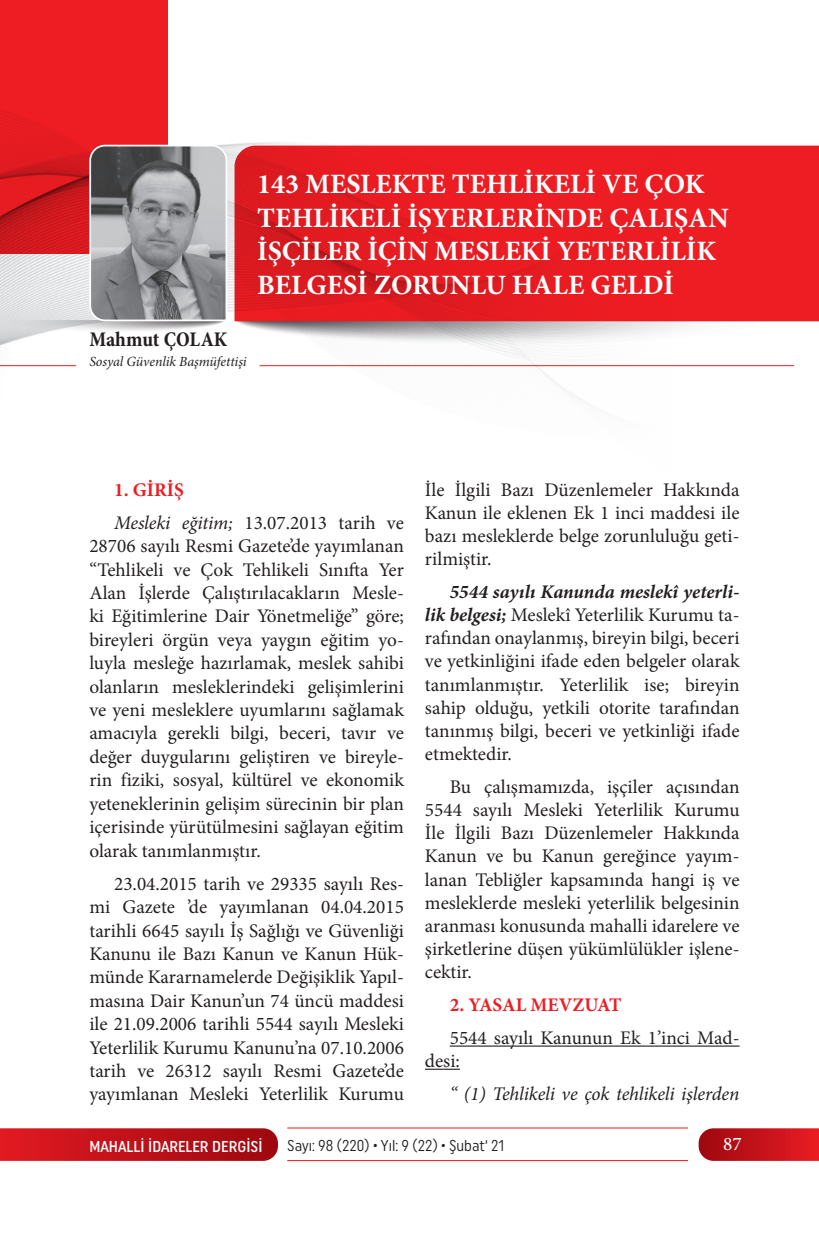
<style>
.page{position:relative;width:819px;height:1241px;background:#fff}
.page>*{position:absolute;margin:0;border:0;box-sizing:border-box;transform-origin:0 0}
.t1{font:700 28px/33.6px "Minion Pro";color:#fff}
.t2{font:700 condensed 21px "Minion Pro";color:#231f20}
.t3{font:19.25px/23.4px "Minion Pro";color:#231f20;text-align:justify}
.t4{font:italic 19.25px "Minion Pro";letter-spacing:-.01em;color:#231f20}
.t5{font:700 19.25px "Minion Pro";color:#ee1d23}
.t6{font:500 19.25px "Minion Pro";color:#fff}
.t7{font:15.75px "Uniform Condensed";color:#231f20;scale:.95 1}
.t8{font:500 15.75px "Uniform Condensed";color:#fff}
.t9{font:italic 14px "Minion Pro";letter-spacing:-.01em;color:#231f20}
.s1{font-weight:700;color:#ee1d23}
.s2{font-style:italic}
.s3{font-weight:700;font-style:italic}
</style>
<div class="page">
<svg style="left:0;top:1128px;width:278px;height:32px;background:#c1151c"></svg>
<svg style="left:698px;top:1128px;width:121px;height:32px;background:#c61a22"></svg>
<hr style="left:287px;top:1127px;width:401px;height:1px;background:#ee1d23">
<hr style="left:287px;top:1159px;width:401px;height:1px;background:#ee1d23">
<hr style="left:450px;top:1045px;width:289px;height:1px;background:#040503">
<hr style="left:425px;top:1068px;width:35px;height:1px;background:#040503">
<div style="left:785px;top:146px;width:34px;height:175px;background:#ee1d23"></div>
<div style="left:0;top:0;width:167px;height:253px;background:#ee1d23"></div>
<img style="left:0;top:25px;width:785px;height:369px">
<svg style="left:0;top:144px;width:228px;height:189px;background:#b08689"></svg>
<hr style="left:259px;top:365px;width:535px;height:1px;background:#ee1d23">
<hr style="left:0;top:365px;width:76px;height:1px;background:#ee1d23">
<h1 class="t1" style="left:257px;top:167px;width:473px">143 MESLEKTE TEHLİKELİ VE ÇOK<br>TEHLİKELİ İŞYERLERİNDE ÇALIŞAN<br>İŞÇİLER İÇİN MESLEKİ YETERLİLİK<br>BELGESİ ZORUNLU HALE GELDİ</h1>
<p class="t2" style="left:89px;top:324px;width:139px">Mahmut ÇOLAK</p>
<p class="t9" style="left:89px;top:352px;width:159px">Sosyal Güvenlik Başmüfettişi</p>
<p class="t3" style="left:114px;top:472px;width:291px;line-height:33.2px"><span class="s1">1. GİRİŞ<br></span><span class="s2">Mesleki eğitim;</span> 13.07.2013 tarih ve</p>
<p class="t3" style="left:89px;top:534px;width:316px">28706 sayılı Resmi Gazete’de yayımlanan “Tehlikeli ve Çok Tehlikeli Sınıfta Yer Alan İşlerde Çalıştırılacakların Mesle&shy;ki Eğitimlerine Dair Yönetmeliğe” göre; bireyleri örgün veya yaygın eğitim yo&shy;luyla mesleğe hazırlamak, meslek sahibi olanların mesleklerindeki gelişimlerini ve yeni mesleklere uyumlarını sağlamak amacıyla gerekli bilgi, beceri, tavır ve değer duygularını geliştiren ve bireyle&shy;rin fiziki, sosyal, kültürel ve ekonomik yeteneklerinin gelişim sürecinin bir plan içerisinde yürütülmesini sağlayan eğitim olarak tanımlanmıştır.</p>
<p class="t3" style="left:89px;top:871px;width:316px;text-indent:25px">23.04.2015 tarih ve 29335 sayılı Res&shy;mi Gazete ’de yayımlanan 04.04.2015 tarihli 6645 sayılı İş Sağlığı ve Güvenliği Kanunu ile Bazı Kanun ve Kanun Hük&shy;münde Kararnamelerde Değişiklik Yapıl&shy;masına Dair Kanun’un 74 üncü maddesi ile 21.09.2006 tarihli 5544 sayılı Mesleki Yeterlilik Kurumu Kanunu’na 07.10.2006 tarih ve 26312 sayılı Resmi Gazete’de yayımlanan Mesleki Yeterlilik Kurumu</p>
<p class="t3" style="left:425px;top:478px;width:316px">İle İlgili Bazı Düzenlemeler Hakkında Kanun ile eklenen Ek 1 inci maddesi ile bazı mesleklerde belge zorunluluğu geti&shy;rilmiştir.</p>
<p class="t3" style="left:425px;top:580px;width:316px;text-indent:25px"><span class="s3">5544 sayılı Kanunda meslekî yeterli&shy;lik belgesi;</span> Meslekî Yeterlilik Kurumu ta&shy;rafından onaylanmış, bireyin bilgi, beceri ve yetkinliğini ifade eden belgeler olarak tanımlanmıştır. Yeterlilik ise; bireyin sahip olduğu, yetkili otorite tarafından tanınmış bilgi, beceri ve yetkinliği ifade etmektedir.</p>
<p class="t3" style="left:425px;top:775px;width:316px;text-indent:25px">Bu çalışmamızda, işçiler açısından 5544 sayılı Mesleki Yeterlilik Kurumu İle İlgili Bazı Düzenlemeler Hakkında Kanun ve bu Kanun gereğince yayım&shy;lanan Tebliğler kapsamında hangi iş ve mesleklerde mesleki yeterlilik belgesinin aranması konusunda mahalli idarelere ve şirketlerine düşen yükümlülükler işlene&shy;cektir.</p>
<p class="t5" style="left:450px;top:991px;width:173px">2. YASAL MEVZUAT</p>
<p class="t3" style="left:425px;top:1026px;width:316px;text-indent:25px">5544 sayılı Kanunun Ek 1’inci Mad&shy;desi:</p>
<p class="t4" style="left:450px;top:1080px;width:291px">“ (1) Tehlikeli ve çok tehlikeli işlerden</p>
<p class="t8" style="left:89px;top:1136px;width:175px">MAHALLİ İDARELER DERGİSİ</p>
<p class="t7" style="left:287px;top:1136px;width:230px">Sayı: 98 (220) • Yıl: 9 (22) • Şubat‘ 21</p>
<p class="t6" style="left:723px;top:1131px;width:20px">87</p>
</div>
